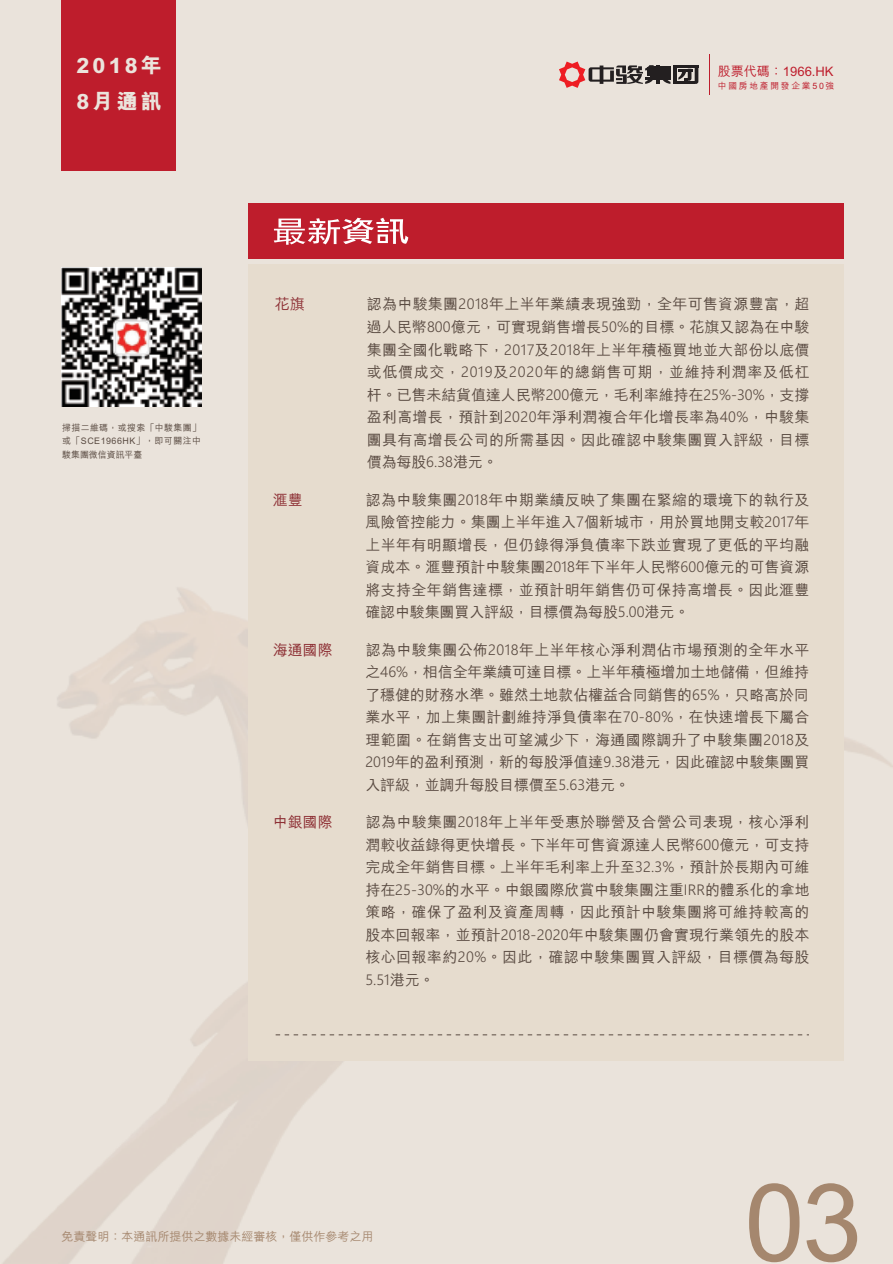
<style>
.page{position:relative;width:893px;height:1264px;background:#fff}
.page>*{position:absolute;margin:0;border:0;box-sizing:border-box;transform-origin:0 0}
.t1{font:108px "Arial";color:#a5876e}
.t2{font:800 21px/36px "M Hei HK";letter-spacing:.15em;color:#ebe4dc}
.t3{font:15px/22.5px "Microsoft M Hei";letter-spacing:.015em;color:#594a41;text-align:justify}
.t4{font:15px "Microsoft M Hei";color:#8d2f34}
.t5{font:500 13.05px "M Hei HK";color:#be1d2c}
.t6{font:500 12px "M Hei HK";color:#a5876e}
.t7{font:500 9px/13.5px "M Hei HK";letter-spacing:.04em;color:#594a41;text-align:justify}
.t8{font:500 8.7px "M Hei HK";letter-spacing:.2em;color:#be1d2c}
</style>
<div class="page">
<img style="left:0;top:0;width:893px;height:1263px">
<div style="left:62px;top:0;width:114px;height:170px;background:#be1d2c"></div>
<div style="left:248px;top:264px;width:595px;height:796px;background:#e6dcce"></div>
<div style="left:248px;top:203px;width:595px;height:56px;background:#be1d2c"></div>
<svg style="left:274px;top:218px;width:134px;height:27px"></svg>
<img style="left:62px;top:267px;width:139px;height:139px">
<hr style="left:709px;top:55px;width:1px;height:40px;background:#be1d2c">
<svg style="left:276px;top:1034px;width:533px;height:1px"></svg>
<hr style="left:673px;top:65px;width:25px;height:2px;background:#231f20">
<hr style="left:673px;top:82px;width:22px;height:2px;background:#231f20">
<hr style="left:673px;top:69px;width:4px;height:15px;background:#231f20">
<svg style="left:678px;top:67px;width:20px;height:17px"></svg>
<hr style="left:650px;top:66px;width:20px;height:2px;background:#231f20">
<hr style="left:650px;top:69px;width:20px;height:2px;background:#231f20">
<hr style="left:650px;top:71px;width:20px;height:2px;background:#231f20">
<hr style="left:650px;top:74px;width:20px;height:2px;background:#231f20">
<hr style="left:645px;top:77px;width:25px;height:2px;background:#231f20">
<hr style="left:656px;top:65px;width:4px;height:19px;background:#231f20">
<svg style="left:559px;top:62px;width:95px;height:26px;background:#b59491"></svg>
<svg style="left:662px;top:79px;width:8px;height:5px"></svg>
<h2 class="t2" style="left:77px;top:48px;width:87px">2018年<br>8月通訊</h2>
<p class="t5" style="left:718px;top:62px;width:117px">股票代碼：1966.HK</p>
<p class="t8" style="left:718px;top:79px;width:118px">中國房地產開發企業50強</p>
<p class="t7" style="left:62px;top:420px;width:140px">掃描二維碼，或搜索「中駿集團」或「SCE1966HK」，即可關注中駿集團微信資訊平臺</p>
<p class="t4" style="left:275px;top:294px;width:31px">花旗</p>
<p class="t3" style="left:367px;top:292px;width:444px">認為中駿集團2018年上半年業績表現強勁，全年可售資源豐富，超過人民幣800億元，可實現銷售增長50%的目標。花旗又認為在中駿集團全國化戰略下，2017及2018年上半年積極買地並大部份以底價或低價成交，2019及2020年的總銷售可期，並維持利潤率及低杠杆。已售未結貨值達人民幣200億元，毛利率維持在25%-30%，支撐盈利高增長，預計到2020年淨利潤複合年化增長率為40%，中駿集團具有高增長公司的所需基因。因此確認中駿集團買入評級，目標價為每股6.38港元。</p>
<p class="t4" style="left:273px;top:489px;width:31px">滙豐</p>
<p class="t3" style="left:365px;top:487px;width:445px">認為中駿集團2018年中期業績反映了集團在緊縮的環境下的執行及風險管控能力。集團上半年進入7個新城市，用於買地開支較2017年上半年有明顯增長，但仍錄得淨負債率下跌並實現了更低的平均融資成本。滙豐預計中駿集團2018年下半年人民幣600億元的可售資源將支持全年銷售達標，並預計明年銷售仍可保持高增長。因此滙豐確認中駿集團買入評級，目標價為每股5.00港元。</p>
<p class="t4" style="left:273px;top:639px;width:61px">海通國際</p>
<p class="t3" style="left:365px;top:637px;width:445px">認為中駿集團公佈2018年上半年核心淨利潤佔市場預測的全年水平之46%，相信全年業績可達目標。上半年積極增加土地儲備，但維持了穩健的財務水準。雖然土地款佔權益合同銷售的65%，只略高於同業水平，加上集團計劃維持淨負債率在70-80%，在快速增長下屬合理範圍。在銷售支出可望減少下，海通國際調升了中駿集團2018及2019年的盈利預測，新的每股淨值達9.38港元，因此確認中駿集團買入評級，並調升每股目標價至5.63港元。</p>
<p class="t4" style="left:273px;top:811px;width:61px">中銀國際</p>
<p class="t3" style="left:365px;top:810px;width:446px">認為中駿集團2018年上半年受惠於聯營及合營公司表現，核心淨利潤較收益錄得更快增長。下半年可售資源達人民幣600億元，可支持完成全年銷售目標。上半年毛利率上升至32.3%，預計於長期內可維持在25-30%的水平。中銀國際欣賞中駿集團注重IRR的體系化的拿地策略，確保了盈利及資產周轉，因此預計中駿集團將可維持較高的股本回報率，並預計2018-2020年中駿集團仍會實現行業領先的股本核心回報率約20%。因此，確認中駿集團買入評級，目標價為每股5.51港元。</p>
<p class="t6" style="left:62px;top:1227px;width:314px">免責聲明：本通訊所提供之數據未經審核，僅供作參考之用</p>
<h1 class="t1" style="left:744px;top:1148px;width:119px">03</h1>
</div>
